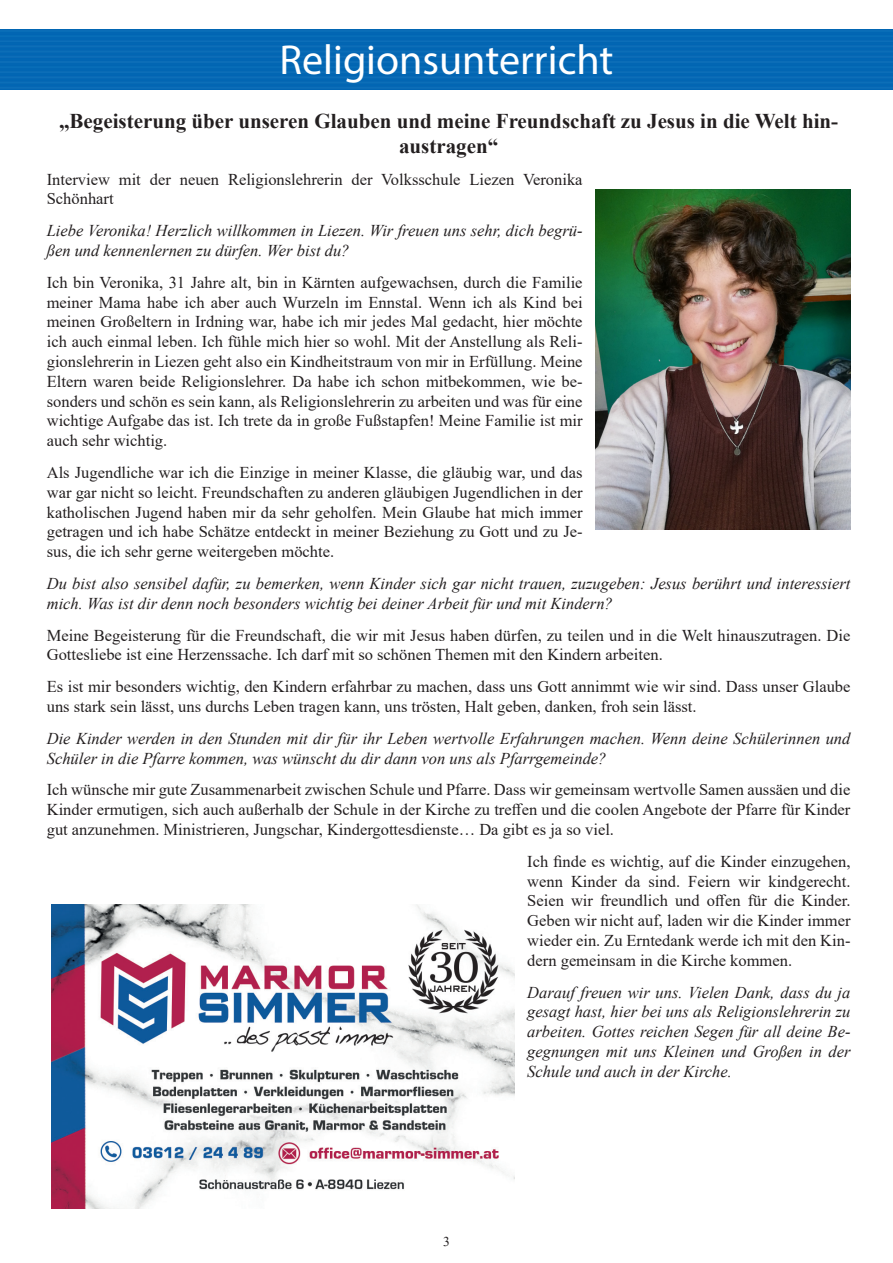
<style>
.page{position:relative;width:893px;height:1263px;background:#fff}
.page>*{position:absolute;margin:0;border:0;box-sizing:border-box;transform-origin:0 0}
.t1{font:42px "Myriad Pro";color:#fff}
.t2{font:700 21px/25.2px "Times New Roman";color:#231f20;text-align:center}
.t3{font:16.5px/19.8px "Times New Roman";color:#231f20;text-align:justify}
.t4{font:italic 16.5px/19.8px "Times New Roman";color:#231f20}
.t5{font:13.5px "Times New Roman";color:#231f20}
</style>
<div class="page">
<div style="left:0;top:30px;width:893px;height:59px;background:#0566b3"></div>
<img style="left:595px;top:189px;width:255px;height:340px">
<img style="left:51px;top:905px;width:463px;height:303px">
<h1 class="t1" style="left:279px;top:34px;width:336px">Religionsunterricht</h1>
<p class="t2" style="left:59px;top:107px;width:781px">„Begeisterung über unseren Glauben und meine Freundschaft zu Jesus in die Welt hin&shy;austragen“</p>
<p class="t3" style="left:47px;top:169px;width:537px">Interview mit der neuen Religionslehrerin der Volksschule Liezen Veronika<br>Schönhart</p>
<p class="t4" style="left:47px;top:220px;width:537px">Liebe Veronika! Herzlich willkommen in Liezen. Wir freuen uns sehr, dich begrü&shy;ßen und kennenlernen zu dürfen. Wer bist du?</p>
<p class="t3" style="left:47px;top:272px;width:537px">Ich bin Veronika, 31 Jahre alt, bin in Kärnten aufgewachsen, durch die Familie meiner Mama habe ich aber auch Wurzeln im Ennstal. Wenn ich als Kind bei meinen Großeltern in Irdning war, habe ich mir jedes Mal gedacht, hier möchte ich auch einmal leben. Ich fühle mich hier so wohl. Mit der Anstellung als Reli&shy;gionslehrerin in Liezen geht also ein Kindheitstraum von mir in Erfüllung. Meine Eltern waren beide Religionslehrer. Da habe ich schon mitbekommen, wie be&shy;sonders und schön es sein kann, als Religionslehrerin zu arbeiten und was für eine wichtige Aufgabe das ist. Ich trete da in große Fußstapfen! Meine Familie ist mir auch sehr wichtig.</p>
<p class="t3" style="left:47px;top:462px;width:537px">Als Jugendliche war ich die Einzige in meiner Klasse, die gläubig war, und das war gar nicht so leicht. Freundschaften zu anderen gläubigen Jugendlichen in der katholischen Jugend haben mir da sehr geholfen. Mein Glaube hat mich immer getragen und ich habe Schätze entdeckt in meiner Beziehung zu Gott und zu Je&shy;sus, die ich sehr gerne weitergeben möchte.</p>
<p class="t4" style="left:47px;top:573px;width:805px">Du bist also sensibel dafür, zu bemerken, wenn Kinder sich gar nicht trauen, zuzugeben: Jesus berührt und interessiert mich. Was ist dir denn noch besonders wichtig bei deiner Arbeit für und mit Kindern?</p>
<p class="t3" style="left:47px;top:625px;width:805px">Meine Begeisterung für die Freundschaft, die wir mit Jesus haben dürfen, zu teilen und in die Welt hinauszutragen. Die<br>Gottesliebe ist eine Herzenssache. Ich darf mit so schönen Themen mit den Kindern arbeiten.</p>
<p class="t3" style="left:47px;top:676px;width:805px">Es ist mir besonders wichtig, den Kindern erfahrbar zu machen, dass uns Gott annimmt wie wir sind. Dass unser Glaube uns stark sein lässt, uns durchs Leben tragen kann, uns trösten, Halt geben, danken, froh sein lässt.</p>
<p class="t4" style="left:47px;top:728px;width:805px">Die Kinder werden in den Stunden mit dir für ihr Leben wertvolle Erfahrungen machen. Wenn deine Schülerinnen und<br>Schüler in die Pfarre kommen, was wünscht du dir dann von uns als Pfarrgemeinde?</p>
<p class="t3" style="left:47px;top:779px;width:805px">Ich wünsche mir gute Zusammenarbeit zwischen Schule und Pfarre. Dass wir gemeinsam wertvolle Samen aussäen und die Kinder ermutigen, sich auch außerhalb der Schule in der Kirche zu treffen und die coolen Angebote der Pfarre für Kinder gut anzunehmen. Ministrieren, Jungschar, Kindergottesdienste… Da gibt es ja so viel.</p>
<p class="t3" style="left:527px;top:851px;width:325px">Ich finde es wichtig, auf die Kinder einzugehen, wenn Kinder da sind. Feiern wir kindgerecht.<br>Seien wir freundlich und offen für die Kinder.<br>Geben wir nicht auf, laden wir die Kinder immer wieder ein. Zu Erntedank werde ich mit den Kin&shy;dern gemeinsam in die Kirche kommen.</p>
<p class="t4" style="left:527px;top:982px;width:325px;text-align:justify">Darauf freuen wir uns. Vielen Dank, dass du ja gesagt hast, hier bei uns als Religionslehrerin zu arbeiten. Gottes reichen Segen für all deine Be&shy;gegnungen mit uns Kleinen und Großen in der Schule und auch in der Kirche.</p>
<p class="t5" style="left:443px;top:1232px;width:8px">3</p>
</div>
